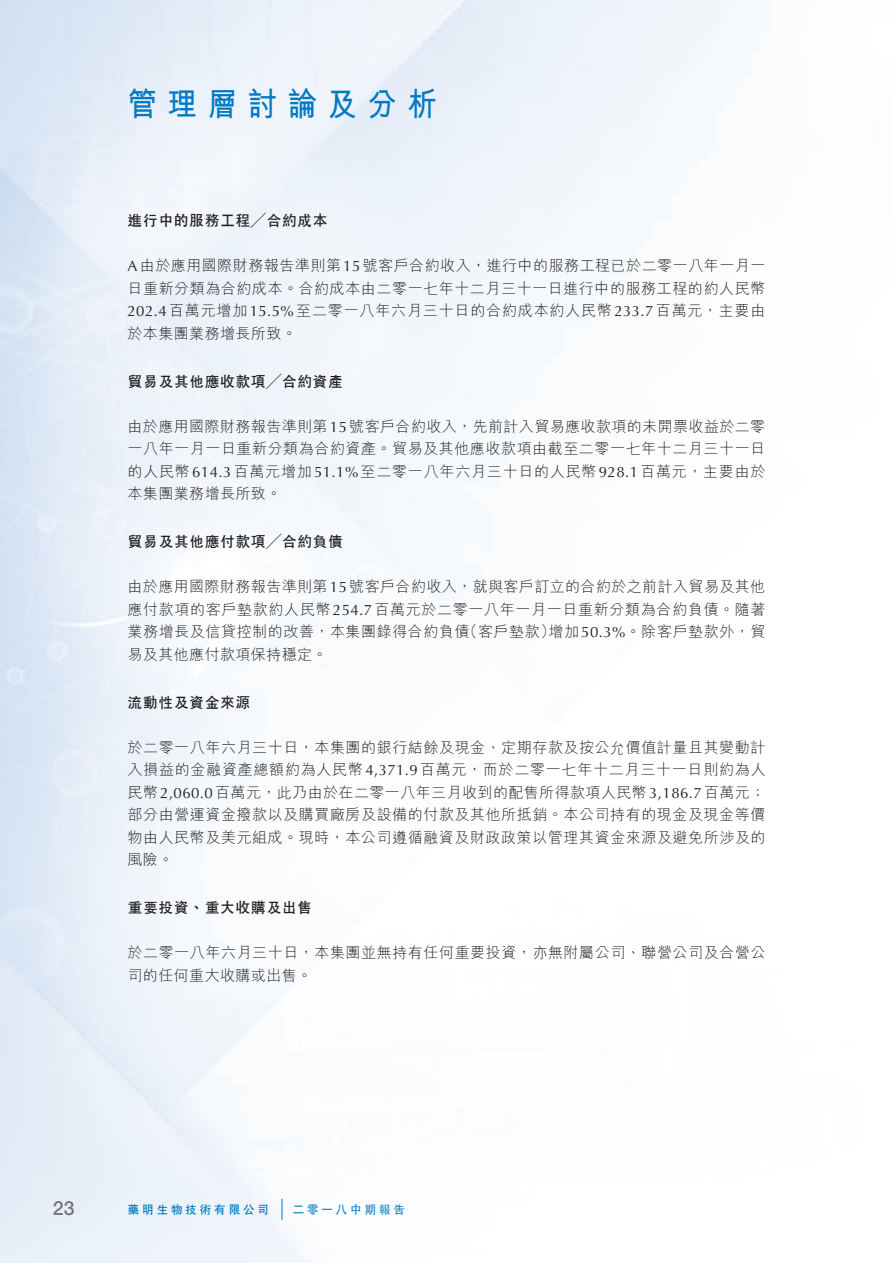
<style>
.page{position:relative;width:893px;height:1263px;background:#fff}
.page>*{position:absolute;margin:0;border:0;box-sizing:border-box;transform-origin:0 0}
.t1{font:700 33px "M Hei HK";letter-spacing:.345em;color:#0079c2;scale:.9 1}
.t2{font:500 19.5px "Helvetica Neue LT Std";color:#76787b}
._1__內文{font:300 15px/22.5px "M Hei HK";letter-spacing:.04em;color:#231f20;text-align:justify}
._4__副標題{font:700 15px "C Hei 2 HK";letter-spacing:.03em;color:#231f20}
.t3{font:700 12px "C Hei 2 HK";letter-spacing:.2em;color:#0079c2}
.t4{font:700 12px "C Hei 2 HK";letter-spacing:.2em;color:#1e89ca}
.s1{font-family:"Optima LT Std";font-weight:400}
.s2{font-weight:800}
</style>
<div class="page">
<svg style="left:282px;top:1199px;width:1px;height:21px"></svg>
<h1 class="t1" style="left:128px;top:80px;width:346px">管理層討論及分析</h1>
<p class="_4__副標題" style="left:128px;top:213px;width:202px">進行中的服務工程╱合約成本</p>
<p class="_1__內文" style="left:128px;top:254px;width:639px"><span class="s1">A</span>由於應用國際財務報告準則第<span class="s1">15</span>號客戶合約收入，進行中的服務工程已於二零一八年一月一日重新分類為合約成本。合約成本由二零一七年十二月三十一日進行中的服務工程的約人民幣<span class="s1">202.4</span>百萬元增加<span class="s1">15.5%</span>至二零一八年六月三十日的合約成本約人民幣<span class="s1">233.7</span>百萬元，主要由於本集團業務增長所致。</p>
<p class="_4__副標題" style="left:128px;top:373px;width:217px">貿易及其他應收款項╱合約資產</p>
<p class="_1__內文" style="left:128px;top:415px;width:639px">由於應用國際財務報告準則第<span class="s1">15</span>號客戶合約收入，先前計入貿易應收款項的未開票收益於二零一八年一月一日重新分類為合約資產。貿易及其他應收款項由截至二零一七年十二月三十一日的人民幣<span class="s1">614.3</span>百萬元增加<span class="s1">51.1%</span>至二零一八年六月三十日的人民幣<span class="s1">928.1</span>百萬元，主要由於本集團業務增長所致。</p>
<p class="_4__副標題" style="left:128px;top:534px;width:217px">貿易及其他應付款項╱合約負債</p>
<p class="_1__內文" style="left:128px;top:575px;width:639px;text-align:right">由於應用國際財務報告準則第<span class="s1">15</span>號客戶合約收入，就與客戶訂立的合約於之前計入貿易及其他應付款項的客戶墊款約人民幣<span class="s1">254.7</span>百萬元於二零一八年一月一日重新分類為合約負債。隨著增加<span class="s1">50.3%</span>。除客戶墊款外，貿</p>
<p class="_1__內文" style="left:128px;top:620px;width:344px">業務增長及信貸控制的改善，本集團錄得合約負債易及其他應付款項保持穩定。</p>
<p class="_4__副標題" style="left:128px;top:694px;width:124px">流動性及資金來源</p>
<p class="_1__內文" style="left:128px;top:736px;width:640px">於二零一八年六月三十日，本集團的銀行結餘及現金、定期存款及按公允價值計量且其變動計入損益的金融資產總額約為人民幣<span class="s1">4,371.9</span>百萬元，而於二零一七年十二月三十一日則約為人民幣<span class="s1">2,060.0</span>百萬元，此乃由於在二零一八年三月收到的配售所得款項人民幣<span class="s1">3,186.7</span>百萬元;部分由營運資金撥款以及購買廠房及設備的付款及其他所抵銷。本公司持有的現金及現金等價物由人民幣及美元組成。現時，本公司遵循融資及財政政策以管理其資金來源及避免所涉及的風險。</p>
<p class="_4__副標題" style="left:128px;top:900px;width:186px">重要投資<span class="s2">、</span>重大收購及出售</p>
<p class="_1__內文" style="left:128px;top:941px;width:639px">於二零一八年六月三十日，本集團並無持有任何重要投資，亦無附屬公司、聯營公司及合營公司的任何重大收購或出售。</p>
<p class="_1__內文" style="left:463px;top:620px;width:94px">（客戶墊款）</p>
<h2 class="t2" style="left:53px;top:1197px;width:23px">23</h2>
<p class="t3" style="left:128px;top:1203px;width:143px">藥明生物技術有限公司</p>
<p class="t4" style="left:292px;top:1203px;width:114px">二零一八中期報告</p>
</div>
